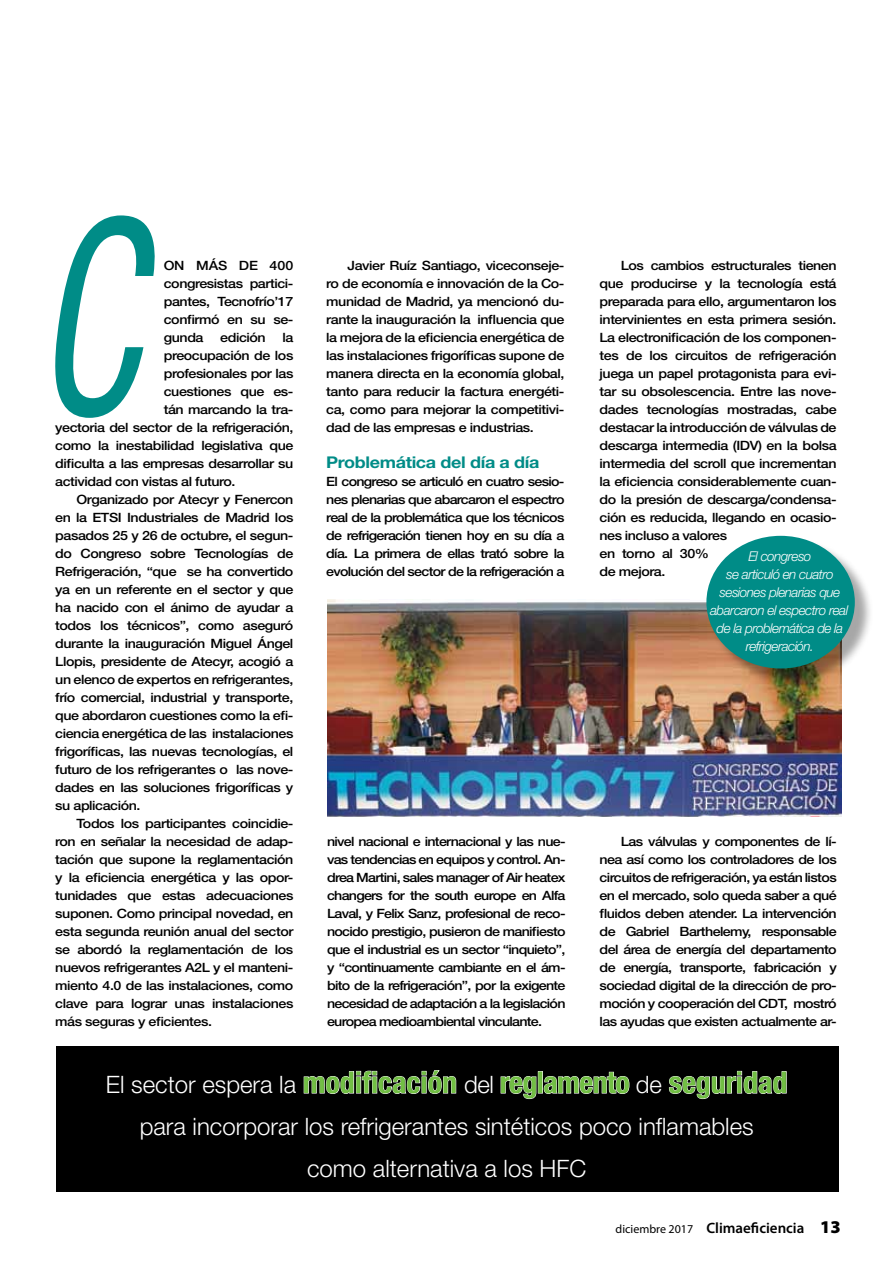
<style>
.page{position:relative;width:893px;height:1263px;background:#fff}
.page>*{position:absolute;margin:0;border:0;box-sizing:border-box;transform-origin:0 0}
.t1{font:italic condensed 272.7px "Helvetica Neue LT Std";color:#008c87;scale:.72 1}
.t2{font:700 condensed 30px "Helvetica Neue LT Std";color:#72bf44}
.t3{font:300 24px/42px "Helvetica Neue LT Std";color:#fff;text-align:center}
.t4{font:700 16.2px "Helvetica Neue LT Std";letter-spacing:-.02em;color:#008c87;scale:1.11 1}
.t5{font:600 15px "Myriad Pro";color:#000}
.t6{font:italic 300 13.5px/18px "Helvetica Neue LT Std";letter-spacing:-.04em;color:#fff;text-align:center}
.t7{font:500 12.9px/18px "Helvetica Neue LT Std";letter-spacing:-.03em;color:#000;text-align:justify;scale:1.11 1}
.s1{font-weight:300;font-stretch:normal;font-size:24px;color:#fff}
.s2{font-weight:400;font-size:12px}
.s3{font-weight:900;font-size:18px}
</style>
<div class="page">
<img style="left:327px;top:600px;width:515px;height:216px">
<div style="left:57px;top:1046px;width:782px;height:145px;background:#000"></div>
<svg style="left:303px;top:1070px;width:153px;height:24px"></svg>
<svg style="left:500px;top:1076px;width:37px;height:23px"></svg>
<div style="left:538px;top:1071px;width:4px;height:22px;border:1px solid #fff"></div>
<svg style="left:543px;top:1071px;width:87px;height:23px"></svg>
<svg style="left:669px;top:1071px;width:118px;height:28px"></svg>
<div style="left:709px;top:538px;width:164px;height:149px;background:#000;opacity:.35"></div>
<div style="left:706px;top:536px;width:149px;height:132px;background:#008c87;border-radius:50%"></div>
<h1 class="t1" style="left:35px;top:160px;width:144px">C</h1>
<p class="t7" style="left:164px;top:256px;width:118px">ON MÁS DE 400 congresistas partici&shy;pantes, Tecnofrío’17 confirmó en su se&shy;gunda</p>
<p class="t7" style="left:220px;top:328px;width:42px">edición</p>
<p class="t7" style="left:282px;top:328px;width:11px">la</p>
<p class="t7" style="left:164px;top:346px;width:118px">preocupación de los</p>
<p class="t7" style="left:164px;top:364px;width:118px">profesionales por las</p>
<p class="t7" style="left:164px;top:382px;width:118px">cuestiones que es-</p>
<p class="t7" style="left:164px;top:400px;width:118px">tán marcando la tra-</p>
<p class="t7" style="left:55px;top:418px;width:216px">yectoria del sector de la refrigeración,</p>
<p class="t7" style="left:55px;top:436px;width:216px">como la inestabilidad legislativa que</p>
<p class="t7" style="left:55px;top:454px;width:216px">dificulta a las empresas desarrollar su</p>
<p class="t7" style="left:55px;top:472px;width:164px">actividad con vistas al futuro.</p>
<p class="t7" style="left:77px;top:490px;width:197px">Organizado por Atecyr y Fenercon</p>
<p class="t7" style="left:55px;top:508px;width:216px">en la ETSI Industriales de Madrid los</p>
<p class="t7" style="left:55px;top:526px;width:216px">pasados 25 y 26 de octubre, el segun-</p>
<p class="t7" style="left:55px;top:544px;width:216px">do Congreso sobre Tecnologías de</p>
<p class="t7" style="left:55px;top:562px;width:216px">Refrigeración, “que se ha convertido</p>
<p class="t7" style="left:55px;top:580px;width:216px">ya en un referente en el sector y que</p>
<p class="t7" style="left:55px;top:598px;width:216px">ha nacido con el ánimo de ayudar a</p>
<p class="t7" style="left:55px;top:616px;width:216px">todos los técnicos”, como aseguró</p>
<p class="t7" style="left:55px;top:634px;width:216px">durante la inauguración Miguel Ángel</p>
<p class="t7" style="left:55px;top:652px;width:216px">Llopis, presidente de Atecyr, acogió a</p>
<p class="t7" style="left:55px;top:670px;width:216px">un elenco de expertos en refrigerantes,</p>
<p class="t7" style="left:55px;top:688px;width:216px">frío comercial, industrial y transporte,</p>
<p class="t7" style="left:55px;top:706px;width:216px">que abordaron cuestiones como la efi-</p>
<p class="t7" style="left:55px;top:724px;width:216px">ciencia energética de las instalaciones</p>
<p class="t7" style="left:55px;top:742px;width:216px">frigoríficas, las nuevas tecnologías, el</p>
<p class="t7" style="left:55px;top:760px;width:216px">futuro de los refrigerantes o las nove-</p>
<p class="t7" style="left:55px;top:778px;width:216px">dades en las soluciones frigoríficas y</p>
<p class="t7" style="left:55px;top:796px;width:78px">su aplicación.</p>
<p class="t7" style="left:77px;top:814px;width:197px">Todos los participantes coincidie-</p>
<p class="t7" style="left:55px;top:832px;width:216px">ron en señalar la necesidad de adap-</p>
<p class="t7" style="left:55px;top:850px;width:216px">tación que supone la reglamentación</p>
<p class="t7" style="left:55px;top:868px;width:216px">y la eficiencia energética y las opor-</p>
<p class="t7" style="left:55px;top:886px;width:216px">tunidades que estas adecuaciones</p>
<p class="t7" style="left:55px;top:904px;width:216px">suponen. Como principal novedad, en</p>
<p class="t7" style="left:55px;top:922px;width:216px">esta segunda reunión anual del sector</p>
<p class="t7" style="left:55px;top:940px;width:216px">se abordó la reglamentación de los</p>
<p class="t7" style="left:55px;top:958px;width:216px">nuevos refrigerantes A2L y el manteni-</p>
<p class="t7" style="left:55px;top:976px;width:216px">miento 4.0 de las instalaciones, como</p>
<p class="t7" style="left:55px;top:994px;width:216px">clave para lograr unas instalaciones</p>
<p class="t7" style="left:55px;top:1012px;width:143px">más seguras y eficientes.</p>
<p class="t7" style="left:326px;top:256px;width:216px;text-indent:21px">Javier Ruíz Santiago, viceconseje&shy;ro de economía e innovación de la Co&shy;munidad de Madrid, ya mencionó du&shy;rante la inauguración la influencia que la mejora de la eficiencia energética de las instalaciones frigoríficas supone de manera directa en la economía global, tanto para reducir la factura energéti&shy;ca, como para mejorar la competitivi&shy;dad de las empresas e industrias.</p>
<p class="t4" style="left:326px;top:452px;width:194px">Problemática del día a día</p>
<p class="t7" style="left:326px;top:472px;width:216px">El congreso se articuló en cuatro sesio&shy;nes plenarias que abarcaron el espectro real de la problemática que los técnicos de refrigeración tienen hoy en su día a día. La primera de ellas trató sobre la evolución del sector de la refrigeración a</p>
<p class="t7" style="left:327px;top:832px;width:216px">nivel nacional e internacional y las nue&shy;vas tendencias en equipos y control. An&shy;drea Martini, sales manager of Air heatex changers for the south europe en Alfa Laval, y Felix Sanz, profesional de reco&shy;nocido prestigio, pusieron de manifiesto que el industrial es un sector “inquieto”, y “continuamente cambiante en el ám&shy;bito de la refrigeración”, por la exigente necesidad de adaptación a la legislación europea medioambiental vinculante.</p>
<p class="t7" style="left:600px;top:256px;width:215px;text-align:left;text-indent:21px">Los cambios estructurales tienen que producirse y la tecnología está preparada para ello, argumentaron los intervinientes en esta primera sesión.<br>La electronificación de los componen&shy;tes de los circuitos de refrigeración juega un papel protagonista para evi&shy;tar su obsolescencia. Entre las nove&shy;dades tecnologías mostradas, cabe destacar la introducción de válvulas de descarga intermedia (IDV) en la bolsa intermedia del scroll que incrementan la eficiencia considerablemente cuan&shy;do la presión de descarga/condensa&shy;ción es reducida, llegando en ocasio&shy;nes incluso a valores<br>en torno al 30%<br>de mejora.</p>
<p class="t6" style="left:710px;top:547px;width:140px">El congreso<br>se articuló en cuatro sesiones plenarias que abarcaron el espectro real de la problemática de la refrigeración.</p>
<p class="t7" style="left:600px;top:832px;width:215px;text-indent:21px">Las válvulas y componentes de lí&shy;nea así como los controladores de los circuitos de refrigeración, ya están listos en el mercado, solo queda saber a qué fluidos deben atender. La intervención de Gabriel Barthelemy, responsable del área de energía del departamento de energía, transporte, fabricación y sociedad digital de la dirección de pro&shy;moción y cooperación del CDT, mostró las ayudas que existen actualmente ar-</p>
<h2 class="t2" style="left:106px;top:1064px;width:683px"><span class="s1">El sector espera la</span> modificación <span class="s1">del</span> reglamento <span class="s1">de</span> seguridad</h2>
<h3 class="t3" style="left:140px;top:1105px;width:615px">para incorporar los refrigerantes sintéticos poco inflamables como alternativa a los HFC</h3>
<p class="t5" style="left:616px;top:1219px;width:227px"><span class="s2">diciembre 2017</span> Climaeficiencia <span class="s3">13</span></p>
</div>
